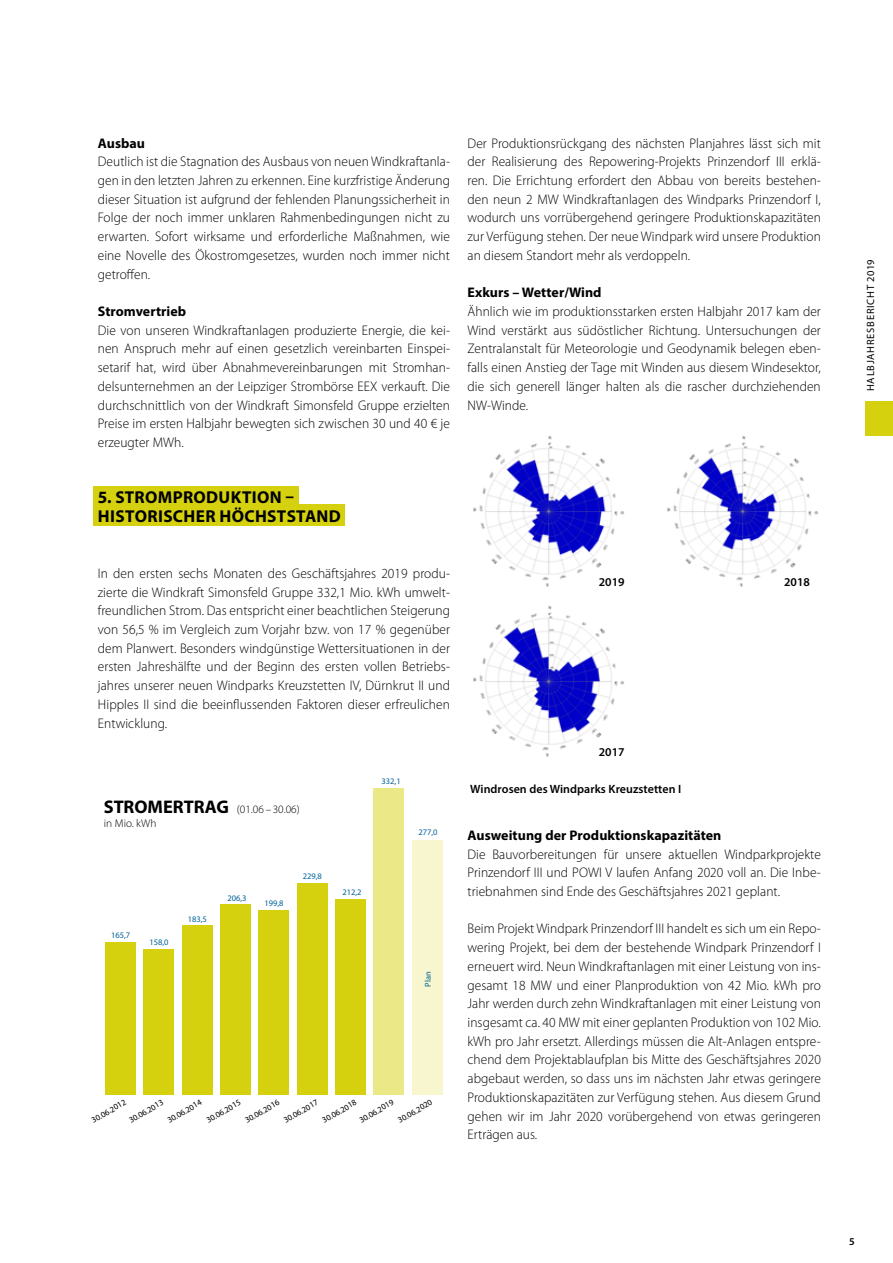
<style>
.page{position:relative;width:893px;height:1263px;background:#fff}
.page>*{position:absolute;margin:0;border:0;box-sizing:border-box;transform-origin:0 0}
.t1{font:700 18.3px "Myriad Pro";letter-spacing:-.005em;color:#000}
.t2{font:700 17.25px/18.8px "Myriad Pro";letter-spacing:.02em;color:#000}
.t3{font:300 13.95px/18.8px "Myriad Pro";letter-spacing:.005em;color:#000;text-align:justify;scale:.96 1}
.t4{font:700 13.95px "Myriad Pro";letter-spacing:.005em;color:#000}
.t5{font:600 12px "Myriad Pro";letter-spacing:.005em;color:#000}
.t6{font:300 11.25px "Myriad Pro";color:#000}
.t7{font:10.5px "Myriad Pro";letter-spacing:.07em;color:#000}
.t8{font:600 10.5px "Myriad Pro";color:#000}
.t9{font:8.4px "Myriad Pro";color:#000}
.t10{font:8.4px "Myriad Pro";color:#006098}
.t11{font:4.2px "Helvetica";color:#000}
</style>
<div class="page">
<div style="left:94px;top:486px;width:205px;height:21px;background:#d5d10e"></div>
<div style="left:94px;top:505px;width:251px;height:21px;background:#d5d10e"></div>
<div style="left:374px;top:789px;width:30px;height:306px;background:#eae887"></div>
<div style="left:335px;top:899px;width:31px;height:196px;background:#d5d10e"></div>
<div style="left:297px;top:883px;width:31px;height:212px;background:#d5d10e"></div>
<div style="left:412px;top:840px;width:31px;height:255px;background:#f7f6cf"></div>
<div style="left:259px;top:911px;width:30px;height:184px;background:#d5d10e"></div>
<div style="left:220px;top:905px;width:31px;height:190px;background:#d5d10e"></div>
<div style="left:182px;top:926px;width:31px;height:169px;background:#d5d10e"></div>
<div style="left:144px;top:949px;width:30px;height:146px;background:#d5d10e"></div>
<div style="left:105px;top:942px;width:31px;height:153px;background:#d5d10e"></div>
<img style="left:473px;top:436px;width:151px;height:151px">
<img style="left:473px;top:606px;width:151px;height:151px">
<img style="left:667px;top:436px;width:151px;height:151px">
<div style="left:865px;top:402px;width:28px;height:34px;background:#d5d10e"></div>
<p class="t4" style="left:98px;top:134px;width:49px">Ausbau</p>
<p class="t3" style="left:98px;top:152px;width:368px">Deutlich ist die Stagnation des Ausbaus von neuen Windkraftanla&shy;gen in den letzten Jahren zu erkennen. Eine kurzfristige Änderung dieser Situation ist aufgrund der fehlenden Planungssicherheit in Folge der noch immer unklaren Rahmenbedingungen nicht zu erwarten. Sofort wirksame und erforderliche Maßnahmen, wie eine Novelle des Ökostromgesetzes, wurden noch immer nicht getroffen.</p>
<p class="t4" style="left:98px;top:302px;width:90px">Stromvertrieb</p>
<p class="t3" style="left:98px;top:320px;width:368px">Die von unseren Windkraftanlagen produzierte Energie, die kei&shy;nen Anspruch mehr auf einen gesetzlich vereinbarten Einspei&shy;setarif hat, wird über Abnahmevereinbarungen mit Stromhan&shy;delsunternehmen an der Leipziger Strombörse EEX verkauft. Die durchschnittlich von der Windkraft Simonsfeld Gruppe erzielten Preise im ersten Halbjahr bewegten sich zwischen 30 und 40 € je erzeugter MWh.</p>
<p class="t2" style="left:98px;top:487px;width:245px">5. STROMPRODUKTION –<br>HISTORISCHER HÖCHSTSTAND</p>
<p class="t3" style="left:467px;top:133px;width:370px">Der Produktionsrückgang des nächsten Planjahres lässt sich mit der Realisierung des Repowering-Projekts Prinzendorf III erklä&shy;ren. Die Errichtung erfordert den Abbau von bereits bestehen&shy;den neun 2 MW Windkraftanlagen des Windparks Prinzendorf I, wodurch uns vorrübergehend geringere Produktionskapazitäten zur Verfügung stehen. Der neue Windpark wird unsere Produktion an diesem Standort mehr als verdoppeln.</p>
<p class="t4" style="left:467px;top:283px;width:136px">Exkurs – Wetter/Wind</p>
<p class="t3" style="left:467px;top:302px;width:370px">Ähnlich wie im produktionsstarken ersten Halbjahr 2017 kam der Wind verstärkt aus südöstlicher Richtung. Untersuchungen der Zentralanstalt für Meteorologie und Geodynamik belegen eben&shy;falls einen Anstieg der Tage mit Winden aus diesem Windesektor, die sich generell länger halten als die rascher durchziehenden NW-Winde.</p>
<p class="t3" style="left:98px;top:564px;width:368px">In den ersten sechs Monaten des Geschäftsjahres 2019 produ&shy;zierte die Windkraft Simonsfeld Gruppe 332,1 Mio. kWh umwelt&shy;freundlichen Strom. Das entspricht einer beachtlichen Steigerung von 56,5 % im Vergleich zum Vorjahr bzw. von 17 % gegenüber dem Planwert. Besonders windgünstige Wettersituationen in der ersten Jahreshälfte und der Beginn des ersten vollen Betriebs&shy;jahres unserer neuen Windparks Kreuzstetten IV, Dürnkrut II und Hipples II sind die beeinflussenden Faktoren dieser erfreulichen Entwicklung.</p>
<p class="t5" style="left:599px;top:575px;width:27px">2019</p>
<p class="t5" style="left:784px;top:575px;width:27px">2018</p>
<h1 class="t1" style="left:104px;top:795px;width:126px">STROMERTRAG</h1>
<p class="t6" style="left:104px;top:816px;width:54px">in Mio. kWh</p>
<p class="t6" style="left:237px;top:803px;width:64px">(01.06 –30.06)</p>
<p class="t10" style="left:303px;top:871px;width:21px">229,8</p>
<p class="t10" style="left:111px;top:930px;width:21px">165,7</p>
<p class="t10" style="left:149px;top:937px;width:21px">158,0</p>
<p class="t10" style="left:188px;top:913px;width:21px">183,5</p>
<p class="t10" style="left:227px;top:893px;width:21px">206,3</p>
<p class="t10" style="left:264px;top:898px;width:21px">199,8</p>
<p class="t10" style="left:382px;top:776px;width:21px">332,1</p>
<p class="t10" style="left:418px;top:827px;width:21px">277,0</p>
<p class="t10" style="left:342px;top:887px;width:21px">212,2</p>
<p class="t10" style="left:423px;top:986px;width:17px;rotate:-90deg">Plan</p>
<p class="t9" style="left:90px;top:1116px;width:40px;rotate:-30deg">30.06.2012</p>
<p class="t9" style="left:127px;top:1116px;width:40px;rotate:-30deg">30.06.2013</p>
<p class="t9" style="left:165px;top:1116px;width:40px;rotate:-30deg">30.06.2014</p>
<p class="t9" style="left:204px;top:1116px;width:40px;rotate:-30deg">30.06.2015</p>
<p class="t9" style="left:243px;top:1116px;width:40px;rotate:-30deg">30.06.2016</p>
<p class="t9" style="left:282px;top:1116px;width:40px;rotate:-30deg">30.06.2017</p>
<p class="t9" style="left:320px;top:1116px;width:40px;rotate:-30deg">30.06.2018</p>
<p class="t9" style="left:357px;top:1116px;width:40px;rotate:-30deg">30.06.2019</p>
<p class="t9" style="left:396px;top:1116px;width:40px;rotate:-30deg">30.06.2020</p>
<p class="t5" style="left:599px;top:744px;width:27px">2017</p>
<p class="t5" style="left:470px;top:781px;width:213px">Windrosen des Windparks Kreuzstetten I</p>
<p class="t11" style="left:455px;top:785px;width:187px">Windkraft Simonsfeld AG - Energiewende Platz 1 - 2115 Ernstbrunn - Austria - www.wksimonsfeld.at</p>
<p class="t4" style="left:467px;top:826px;width:255px">Ausweitung der Produktionskapazitäten</p>
<p class="t3" style="left:467px;top:844px;width:370px">Die Bauvorbereitungen für unsere aktuellen Windparkprojekte Prinzendorf III und POWI V laufen Anfang 2020 voll an. Die Inbe&shy;triebnahmen sind Ende des Geschäftsjahres 2021 geplant.</p>
<p class="t3" style="left:467px;top:919px;width:370px">Beim Projekt Windpark Prinzendorf III handelt es sich um ein Repo&shy;wering Projekt, bei dem der bestehende Windpark Prinzendorf I erneuert wird. Neun Windkraftanlagen mit einer Leistung von ins&shy;gesamt 18 MW und einer Planproduktion von 42 Mio. kWh pro Jahr werden durch zehn Windkraftanlagen mit einer Leistung von insgesamt ca. 40 MW mit einer geplanten Produktion von 102 Mio. kWh pro Jahr ersetzt. Allerdings müssen die Alt-Anlagen entspre&shy;chend dem Projektablaufplan bis Mitte des Geschäftsjahres 2020 abgebaut werden, so dass uns im nächsten Jahr etwas geringere Produktionskapazitäten zur Verfügung stehen. Aus diesem Grund gehen wir im Jahr 2020 vorübergehend von etwas geringeren Erträgen aus.</p>
<p class="t7" style="left:864px;top:391px;width:133px;rotate:-90deg">HALBJAHRESBERICHT 2019</p>
<p class="t8" style="left:849px;top:1235px;width:7px">5</p>
</div>
